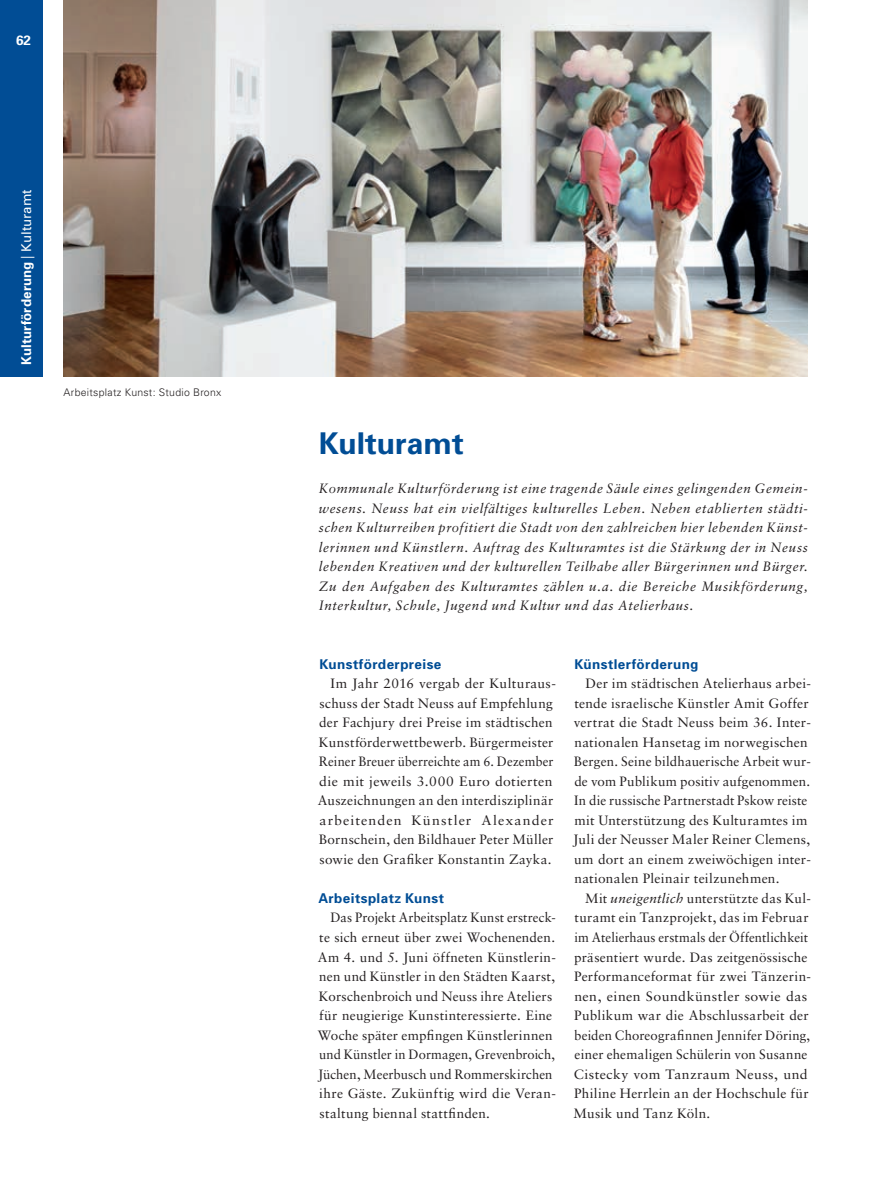
<style>
.page{position:relative;width:893px;height:1191px;background:#fff}
.page>*{position:absolute;margin:0;border:0;box-sizing:border-box;transform-origin:0 0}
.t1{font:700 30px "Univers";color:#014d95}
.t2{font:13.5px/19.5px "Sabon";letter-spacing:.015em;color:#231f20}
.t3{font:italic 13.5px/19.5px "Sabon";letter-spacing:.05em;color:#231f20;text-align:justify}
.t4{font:13.5px/19.5px "Sabon";letter-spacing:.015em;color:#231f20;scale:.96 1}
.t5{font:700 13.5px "Univers";letter-spacing:.03em;color:#014d95}
.t6{font:700 13.5px "Univers";letter-spacing:.005em;color:#fff}
.t7{font:300 10.5px "Univers";letter-spacing:.025em;color:#231f20}
.s1{font-weight:400}
.s2{font-style:italic}
</style>
<div class="page">
<div style="left:0;top:0;width:43px;height:376px;background:#014d95"></div>
<img style="left:64px;top:0;width:744px;height:376px">
<p class="t6" style="left:16px;top:32px;width:17px">62</p>
<p class="t6" style="left:18px;top:365px;width:177px;rotate:-90deg">Kulturförderung <span class="s1">| Kulturamt</span></p>
<p class="t7" style="left:63px;top:385px;width:159px">Arbeitsplatz Kunst: Studio Bronx</p>
<h1 class="t1" style="left:319px;top:425px;width:146px">Kulturamt</h1>
<p class="t3" style="left:319px;top:479px;width:490px">Kommunale Kulturförderung ist eine tragende Säule eines gelingenden Gemein&shy;wesens. Neuss hat ein vielfältiges kulturelles Leben. Neben etablierten städti&shy;schen Kulturreihen profitiert die Stadt von den zahlreichen hier lebenden Künst&shy;lerinnen und Künstlern. Auftrag des Kulturamtes ist die Stärkung der in Neuss lebenden Kreativen und der kulturellen Teilhabe aller Bürgerinnen und Bürger.<br>Zu den Aufgaben des Kulturamtes zählen u.a. die Bereiche Musikförderung, Interkultur, Schule, Jugend und Kultur und das Atelierhaus.</p>
<p class="t5" style="left:319px;top:656px;width:124px">Kunstförderpreise</p>
<p class="t2" style="left:318px;top:674px;width:240px;text-indent:13px">Im Jahr 2016 vergab der Kulturaus&shy;schuss der Stadt Neuss auf Empfehlung der Fachjury drei Preise im städtischen Kunstförderwettbewerb. Bürgermeister Reiner Breuer überreichte am 6. Dezember die mit jeweils 3.000 Euro dotierten Auszeichnungen an den interdisziplinär arbeitenden Künstler Alexander Bornschein, den Bildhauer Peter Müller sowie den Grafiker Konstantin Zayka.</p>
<p class="t5" style="left:318px;top:890px;width:127px">Arbeitsplatz Kunst</p>
<p class="t4" style="left:318px;top:908px;width:250px;text-indent:13px">Das Projekt Arbeitsplatz Kunst erstreck&shy;te sich erneut über zwei Wochenenden.<br>Am 4. und 5. Juni öffneten Künstlerin&shy;nen und Künstler in den Städten Kaarst, Korschenbroich und Neuss ihre Ateliers für neugierige Kunstinteressierte. Eine Woche später empfingen Künstlerinnen und Künstler in Dormagen, Grevenbroich, Jüchen, Meerbusch und Rommerskirchen ihre Gäste. Zukünftig wird die Veran&shy;staltung biennal stattfinden.</p>
<p class="t5" style="left:574px;top:656px;width:125px">Künstlerförderung</p>
<p class="t2" style="left:573px;top:674px;width:239px;text-indent:12px">Der im städtischen Atelierhaus arbei&shy;tende israelische Künstler Amit Goffer vertrat die Stadt Neuss beim 36. Inter&shy;nationalen Hansetag im norwegischen Bergen. Seine bildhauerische Arbeit wur&shy;de vom Publikum positiv aufgenommen.<br>In die russische Partnerstadt Pskow reiste mit Unterstützung des Kulturamtes im Juli der Neusser Maler Reiner Clemens, um dort an einem zweiwöchigen inter&shy;nationalen Pleinair teilzunehmen.</p>
<p class="t2" style="left:574px;top:888px;width:239px;text-indent:11px">Mit <span class="s2">uneigentlich</span> unterstützte das Kul&shy;turamt ein Tanzprojekt, das im Februar im Atelierhaus erstmals der Öffentlichkeit präsentiert wurde. Das zeitgenössische Performanceformat für zwei Tänzerin&shy;nen, einen Soundkünstler sowie das Publikum war die Abschlussarbeit der beiden Choreografinnen Jennifer Döring, einer ehemaligen Schülerin von Susanne Cistecky vom Tanzraum Neuss, und Philine Herrlein an der Hochschule für Musik und Tanz Köln.</p>
</div>
